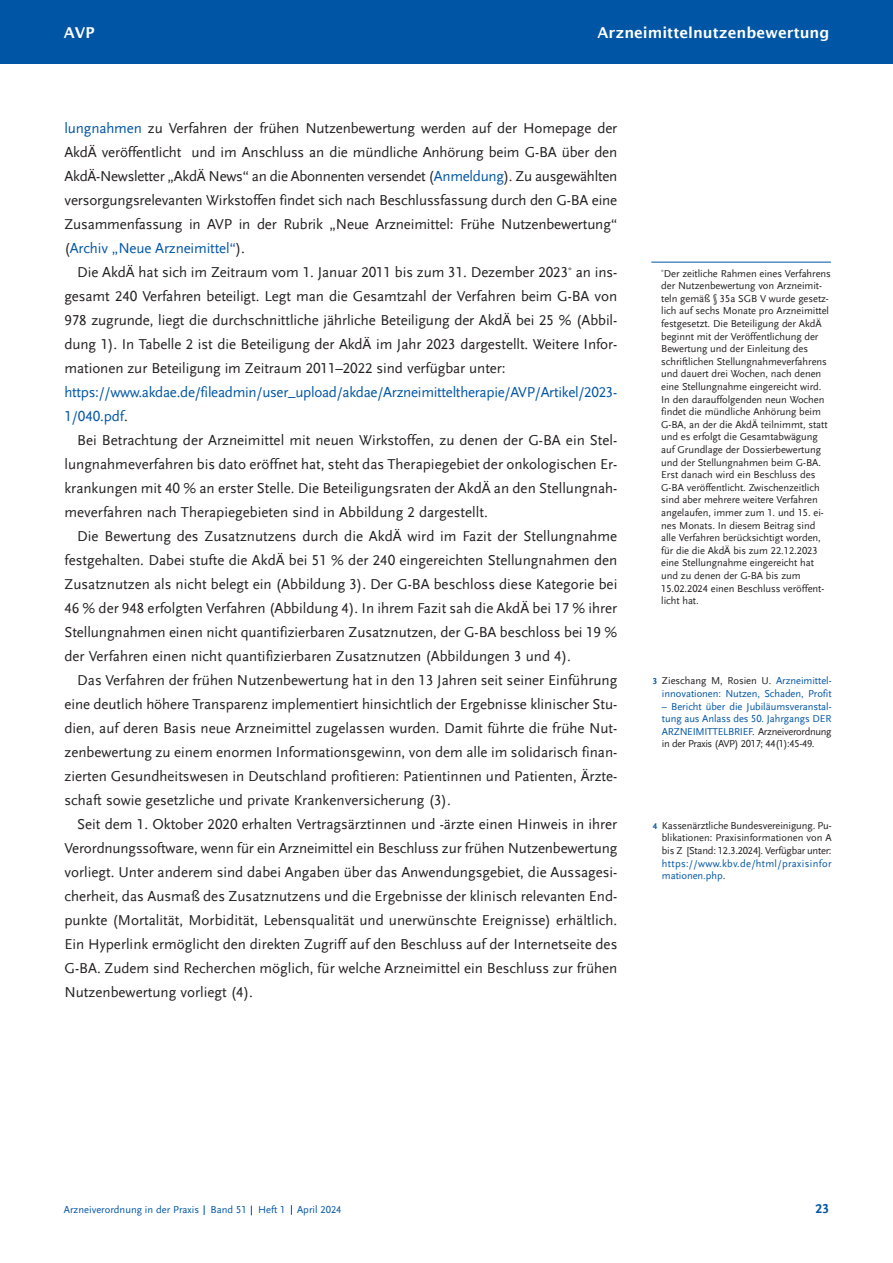
<style>
.page{position:relative;width:893px;height:1263px;background:#fff}
.page>*{position:absolute;margin:0;border:0;box-sizing:border-box;transform-origin:0 0}
.t1{font:15px/24px "Scala Sans LF";color:#231f20;text-align:justify}
.t2{font:15px/24px "Scala Sans LF";letter-spacing:-.02em;color:#0155a5}
.t3{font:600 15px "Lucida Sans";color:#fff}
.t4{font:700 13.5px "Scala Sans LF";color:#0155a5}
.t5{font:10.5px/12.6px "Scala Sans LF";letter-spacing:-.005em;color:#231f20}
.t6{font:10.5px/12.6px "Scala Sans LF";letter-spacing:-.005em;color:#0155a5;text-align:right}
.s1{color:#0155a5}
.s2{color:#231f20}
.s3{font-weight:700;font-size:9px}
.s4{font-weight:700;font-size:9px;color:#0155a5}
</style>
<div class="page">
<div style="left:0;top:0;width:893px;height:64px;background:#0155a5"></div>
<hr style="left:651px;top:262px;width:180px;height:1px;background:#0155a5">
<p class="t3" style="left:64px;top:24px;width:32px">AVP</p>
<p class="t3" style="left:598px;top:24px;width:233px">Arzneimittelnutzenbewertung</p>
<p class="t1" style="left:64px;top:117px;width:554px"><span class="s1">lungnahmen</span> zu Verfahren der frühen Nutzenbewertung werden auf der Homepage der AkdÄ veröffentlicht und im Anschluss an die mündliche Anhörung beim G-BA über den AkdÄ-Newsletter „AkdÄ News“ an die Abonnenten versendet (<span class="s1">Anmeldung</span>). Zu ausgewählten versorgungsrelevanten Wirkstoffen findet sich nach Beschlussfassung durch den G-BA eine Zusammenfassung in AVP in der Rubrik „Neue Arzneimittel: Frühe Nutzenbewertung“ (<span class="s1">Archiv „Neue Arzneimittel“</span>).</p>
<p class="t1" style="left:64px;top:261px;width:554px;text-indent:13px">Die AkdÄ hat sich im Zeitraum vom 1. Januar 2011 bis zum 31. Dezember 2023<sup>*</sup> an ins&shy;gesamt 240 Verfahren beteiligt. Legt man die Gesamtzahl der Verfahren beim G-BA von 978 zugrunde, liegt die durchschnittliche jährliche Beteiligung der AkdÄ bei 25 % (Abbil - dung 1). In Tabelle 2 ist die Beteiligung der AkdÄ im Jahr 2023 dargestellt. Weitere Infor&shy;mationen zur Beteiligung im Zeitraum 2011–2022 sind verfügbar unter:</p>
<p class="t2" style="left:64px;top:381px;width:554px">https://www.akdae.de/fileadmin/user_upload/akdae/Arzneimitteltherapie/AVP/Artikel/2023-<br>1/040.pdf<span class="s2">.</span></p>
<p class="t1" style="left:64px;top:429px;width:554px;text-indent:13px">Bei Betrachtung der Arzneimittel mit neuen Wirkstoffen, zu denen der G-BA ein Stel&shy;lungnahmeverfahren bis dato eröffnet hat, steht das Therapiegebiet der onkologischen Er&shy;krankungen mit 40 % an erster Stelle. Die Beteiligungsraten der AkdÄ an den Stellungnah&shy;meverfahren nach Therapiegebieten sind in Abbildung 2 dargestellt.</p>
<p class="t1" style="left:64px;top:525px;width:554px;text-indent:13px">Die Bewertung des Zusatznutzens durch die AkdÄ wird im Fazit der Stellungnahme festgehalten. Dabei stufte die AkdÄ bei 51 % der 240 eingereichten Stellungnahmen den Zusatznutzen als nicht belegt ein (Abbildung 3). Der G-BA beschloss diese Kategorie bei 46 % der 948 erfolgten Verfahren (Abbildung 4). In ihrem Fazit sah die AkdÄ bei 17 % ihrer Stellungnahmen einen nicht quantifizierbaren Zusatznutzen, der G-BA beschloss bei 19 % der Verfahren einen nicht quantifizierbaren Zusatznutzen (Abbildungen 3 und 4).</p>
<p class="t1" style="left:64px;top:669px;width:554px;text-indent:13px">Das Verfahren der frühen Nutzenbewertung hat in den 13 Jahren seit seiner Einführung eine deutlich höhere Transparenz implementiert hinsichtlich der Ergebnisse klinischer Stu&shy;dien, auf deren Basis neue Arzneimittel zugelassen wurden. Damit führte die frühe Nut&shy;zenbewertung zu einem enormen Informationsgewinn, von dem alle im solidarisch finan&shy;zierten Gesundheitswesen in Deutschland profitieren: Patientinnen und Patienten, Ärzte - schaft sowie gesetzliche und private Krankenversicherung (3).</p>
<p class="t1" style="left:64px;top:813px;width:554px;text-indent:13px">Seit dem 1. Oktober 2020 erhalten Vertragsärztinnen und -ärzte einen Hinweis in ihrer Verordnungssoftware, wenn für ein Arzneimittel ein Beschluss zur frühen Nutzenbewertung vorliegt. Unter anderem sind dabei Angaben über das Anwendungsgebiet, die Aussagesi&shy;cherheit, das Ausmaß des Zusatznutzens und die Ergebnisse der klinisch relevanten End&shy;punkte (Mortalität, Morbidität, Lebensqualität und unerwünschte Ereignisse) erhältlich.<br>Ein Hyperlink ermöglicht den direkten Zugriff auf den Beschluss auf der Internetseite des G-BA. Zudem sind Recherchen möglich, für welche Arzneimittel ein Beschluss zur frühen Nutzenbewertung vorliegt (4).</p>
<p class="t5" style="left:661px;top:267px;width:171px"><sup>*</sup>Der zeitliche Rahmen eines Verfahrens der Nutzenbewertung von Arzneimit&shy;teln gemäß § 35a SGB V wurde gesetz&shy;lich auf sechs Monate pro Arzneimittel festgesetzt. Die Beteiligung der AkdÄ beginnt mit der Veröffentlichung der Bewertung und der Einleitung des schriftlichen Stellungnahmeverfahrens und dauert drei Wochen, nach denen eine Stellungnahme eingereicht wird.<br>In den darauffolgenden neun Wochen findet die mündliche Anhörung beim G-BA, an der die AkdÄ teilnimmt, statt und es erfolgt die Gesamtabwägung auf Grundlage der Dossierbewertung und der Stellungnahmen beim G-BA.<br>Erst danach wird ein Beschluss des G-BA veröffentlicht. Zwischenzeitlich sind aber mehrere weitere Verfahren angelaufen, immer zum 1. und 15. ei&shy;nes Monats. In diesem Beitrag sind alle Verfahren berücksichtigt worden, für die die AkdÄ bis zum 22.12.2023 eine Stellungnahme eingereicht hat und zu denen der G-BA bis zum 15.02.2024 einen Beschluss veröffent&shy;licht hat.</p>
<p class="t6" style="left:653px;top:675px;width:180px"><span class="s3">3</span> <span class="s2">Zieschang M, Rosien U.</span> Arzneimittel&shy;innovationen: Nutzen, Schaden, Profit</p>
<p class="t6" style="left:662px;top:700px;width:171px;text-align:justify">– Bericht über die Jubiläumsveranstal&shy;tung aus Anlass des 50. Jahrgangs DER ARZNEIMITTELBRIEF<span class="s2">. Arzneiverordnung in der Praxis (AVP) 2017; 44(1):45-49.</span></p>
<p class="t5" style="left:662px;top:819px;width:171px;text-align:justify;text-indent:-9px"><span class="s4">4</span> Kassenärztliche Bundesvereinigung. Pu&shy;blikationen: Praxisinformationen von A bis Z [Stand: 12.3.2024]. Verfügbar unter: <span class="s1">https://www.kbv.de/html/praxisinfor mationen.php</span>.</p>
<p class="t6" style="left:64px;top:1204px;width:279px">Arzneiverordnung in der Praxis Band 51 Heft 1 April 2024</p>
<p class="t4" style="left:816px;top:1202px;width:15px">23</p>
</div>
